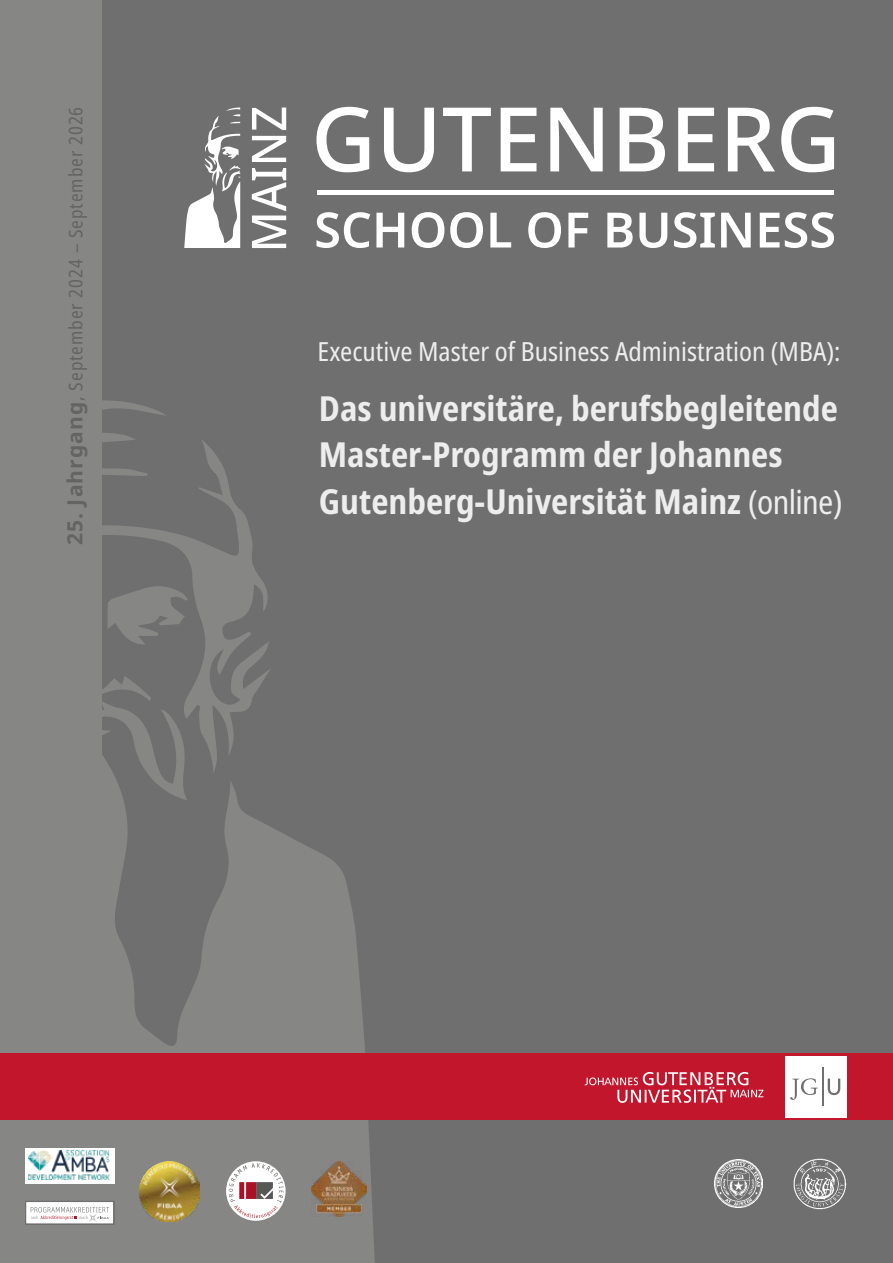
<style>
.page{position:relative;width:893px;height:1263px;background:#706f6f}
.page>*{position:absolute;margin:0;border:0;box-sizing:border-box;transform-origin:0 0}
.t1{font:700 condensed 34.5px/46.5px "Noto Sans";color:#ededed}
.t2{font:condensed 26.4px "Noto Sans";color:#ededed}
.t3{font:condensed 18.75px "Noto Sans";letter-spacing:.05em;color:#646463}
.s1{font-stretch:normal;font-size:21px}
.s2{font-weight:400;font-size:33px}
</style>
<div class="page">
<div style="left:0;top:0;width:102px;height:1263px;background:#868685"></div>
<svg style="left:83px;top:400px;width:294px;height:863px"></svg>
<svg style="left:184px;top:107px;width:57px;height:141px"></svg>
<svg style="left:316px;top:212px;width:518px;height:36px"></svg>
<svg style="left:316px;top:107px;width:518px;height:65px"></svg>
<svg style="left:252px;top:108px;width:34px;height:140px"></svg>
<hr style="left:317px;top:190px;width:517px;height:4px;background:#fff">
<div style="left:0;top:1053px;width:893px;height:66px;background:#c2162d"></div>
<div style="left:785px;top:1056px;width:62px;height:61px;background:#fff"></div>
<svg style="left:790px;top:1078px;width:28px;height:22px"></svg>
<svg style="left:828px;top:1078px;width:12px;height:17px"></svg>
<hr style="left:822px;top:1067px;width:1px;height:38px;background:#706f6f">
<svg style="left:585px;top:1072px;width:178px;height:31px"></svg>
<div style="left:25px;top:1148px;width:89px;height:35px;background:linear-gradient(to right,#fff,#fff)"></div>
<img style="left:29px;top:1150px;width:81px;height:29px">
<svg style="left:226px;top:1161px;width:60px;height:60px"></svg>
<svg style="left:229px;top:1163px;width:55px;height:55px;background:#d3c4c6"></svg>
<img style="left:311px;top:1161px;width:55px;height:55px">
<div style="left:26px;top:1201px;width:88px;height:23px;background:#fff"></div>
<div style="left:25px;top:1201px;width:89px;height:24px;border:1px solid #70706f"></div>
<svg style="left:31px;top:1207px;width:78px;height:15px"></svg>
<img style="left:793px;top:1158px;width:53px;height:52px">
<img style="left:715px;top:1159px;width:48px;height:49px">
<img style="left:139px;top:1161px;width:60px;height:60px">
<p class="t3" style="left:62px;top:545px;width:440px;rotate:-90deg"><span class="s1">25. Jahrgang</span>, September 2024 – September 2026</p>
<p class="t2" style="left:318px;top:333px;width:524px">Executive Master of Business Administration (MBA):</p>
<p class="t1" style="left:319px;top:385px;width:525px">Das universitäre, berufsbegleitende<br>Master-Programm der Johannes<br>Gutenberg-Universität Mainz <span class="s2">(online)</span></p>
</div>
